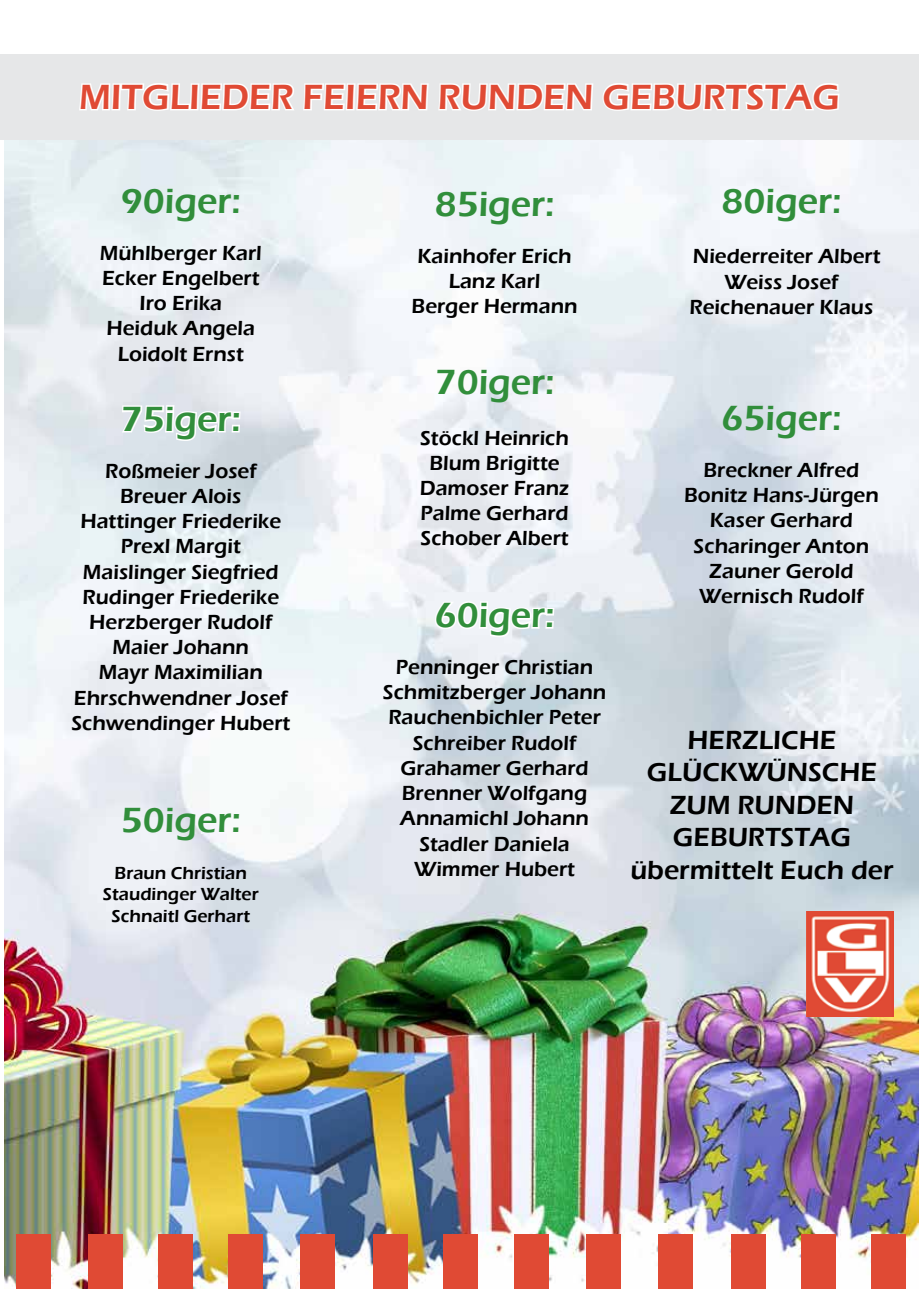
<style>
.page{position:relative;width:919px;height:1289px;background:#fff}
.page>*{position:absolute;margin:0;border:0;box-sizing:border-box;transform-origin:0 0}
.t1{font:600 36px "Eras ITC";color:#318e3b}
.t2{font:600 36px "Eras ITC";color:#e04a34}
.t3{font:600 27px/32.4px "Eras ITC";color:#000;text-align:center}
.t4{font:600 21px/25.2px "Eras ITC";color:#000;text-align:center}
.t5{font:600 18px/21.6px "Eras ITC";color:#000;text-align:center}
</style>
<div class="page">
<img style="left:4px;top:139px;width:914px;height:1149px">
<div style="left:0;top:54px;width:918px;height:85px;background:#e6e7e8"></div>
<svg style="left:77px;top:83px;width:353px;height:235px"></svg>
<svg style="left:436px;top:83px;width:405px;height:140px"></svg>
<div style="left:16px;top:1234px;width:35px;height:54px;background:#e04a34"></div>
<div style="left:88px;top:1234px;width:35px;height:54px;background:#e04a34"></div>
<div style="left:158px;top:1234px;width:35px;height:54px;background:#e04a34"></div>
<div style="left:300px;top:1234px;width:35px;height:54px;background:#e04a34"></div>
<div style="left:373px;top:1234px;width:35px;height:54px;background:#e04a34"></div>
<div style="left:443px;top:1234px;width:35px;height:54px;background:#e04a34"></div>
<div style="left:513px;top:1234px;width:35px;height:54px;background:#e04a34"></div>
<div style="left:585px;top:1234px;width:35px;height:54px;background:#e04a34"></div>
<div style="left:228px;top:1234px;width:35px;height:54px;background:#e04a34"></div>
<div style="left:658px;top:1234px;width:35px;height:54px;background:#e04a34"></div>
<div style="left:730px;top:1234px;width:35px;height:54px;background:#e04a34"></div>
<div style="left:801px;top:1234px;width:34px;height:54px;background:#e04a34"></div>
<div style="left:870px;top:1234px;width:35px;height:54px;background:#e04a34"></div>
<svg style="left:119px;top:333px;width:123px;height:369px"></svg>
<svg style="left:433px;top:599px;width:122px;height:299px;background:#dae1e8"></svg>
<img style="left:806px;top:911px;width:87px;height:105px">
<h1 class="t2" style="left:79px;top:76px;width:50px">mitgli</h1>
<h1 class="t2" style="left:200px;top:76px;width:524px">eder feiern runden geburtst</h1>
<h1 class="t2" style="left:785px;top:76px;width:51px">ag</h1>
<h1 class="t1" style="left:121px;top:180px;width:121px">90iger:</h1>
<p class="t4" style="left:100px;top:240px;width:163px">Mühlberger Karl<br>Ecker Engelbert<br>Iro Erika<br>Heiduk Angela<br>Loidolt Ernst</p>
<h1 class="t1" style="left:121px;top:398px;width:121px">75iger:</h1>
<p class="t4" style="left:71px;top:458px;width:220px">Roßmeier Josef<br>Breuer Alois<br>Hattinger Friederike<br>Prexl Margit<br>Maislinger Siegfried<br>Rudinger Friederike<br>Herzberger Rudolf<br>Maier Johann<br>Mayr Maximilian<br>Ehrschwendner Josef<br>Schwendinger Hubert</p>
<h1 class="t1" style="left:121px;top:799px;width:121px">50iger:</h1>
<p class="t5" style="left:103px;top:862px;width:157px">Braun Christian<br>Staudinger Walter<br>Schnaitl Gerhart</p>
<h1 class="t1" style="left:434px;top:183px;width:121px">85iger:</h1>
<p class="t4" style="left:411px;top:243px;width:167px">Kainhofer Erich<br>Lanz Karl<br>Berger Hermann</p>
<h1 class="t1" style="left:434px;top:362px;width:121px">70iger:</h1>
<p class="t4" style="left:420px;top:425px;width:151px">Stöckl Heinrich<br>Blum Brigitte<br>Damoser Franz<br>Palme Gerhard<br>Schober Albert</p>
<h1 class="t1" style="left:434px;top:595px;width:121px">60iger:</h1>
<p class="t4" style="left:383px;top:654px;width:225px">Penninger Christian<br>Schmitzberger Johann<br>Rauchenbichler Peter<br>Schreiber Rudolf<br>Grahamer Gerhard<br>Brenner Wolfgang<br>Annamichl Johann<br>Stadler Daniela<br>Wimmer Hubert</p>
<h1 class="t1" style="left:721px;top:180px;width:121px">80iger:</h1>
<p class="t4" style="left:689px;top:244px;width:192px">Niederreiter Albert<br>Weiss Josef<br>Reichenauer Klaus</p>
<h1 class="t1" style="left:721px;top:398px;width:121px">65iger:</h1>
<p class="t4" style="left:684px;top:457px;width:196px">Breckner Alfred<br>Bonitz Hans-Jürgen<br>Kaser Gerhard<br>Scharinger Anton<br>Zauner Gerold<br>Wernisch Rudolf</p>
<p class="t3" style="left:630px;top:724px;width:265px">HERZLICHE<br>GLÜCKWÜNSCHE<br>ZUM RUNDEN<br>GEBURTSTAG übermittelt Euch der</p>
</div>
